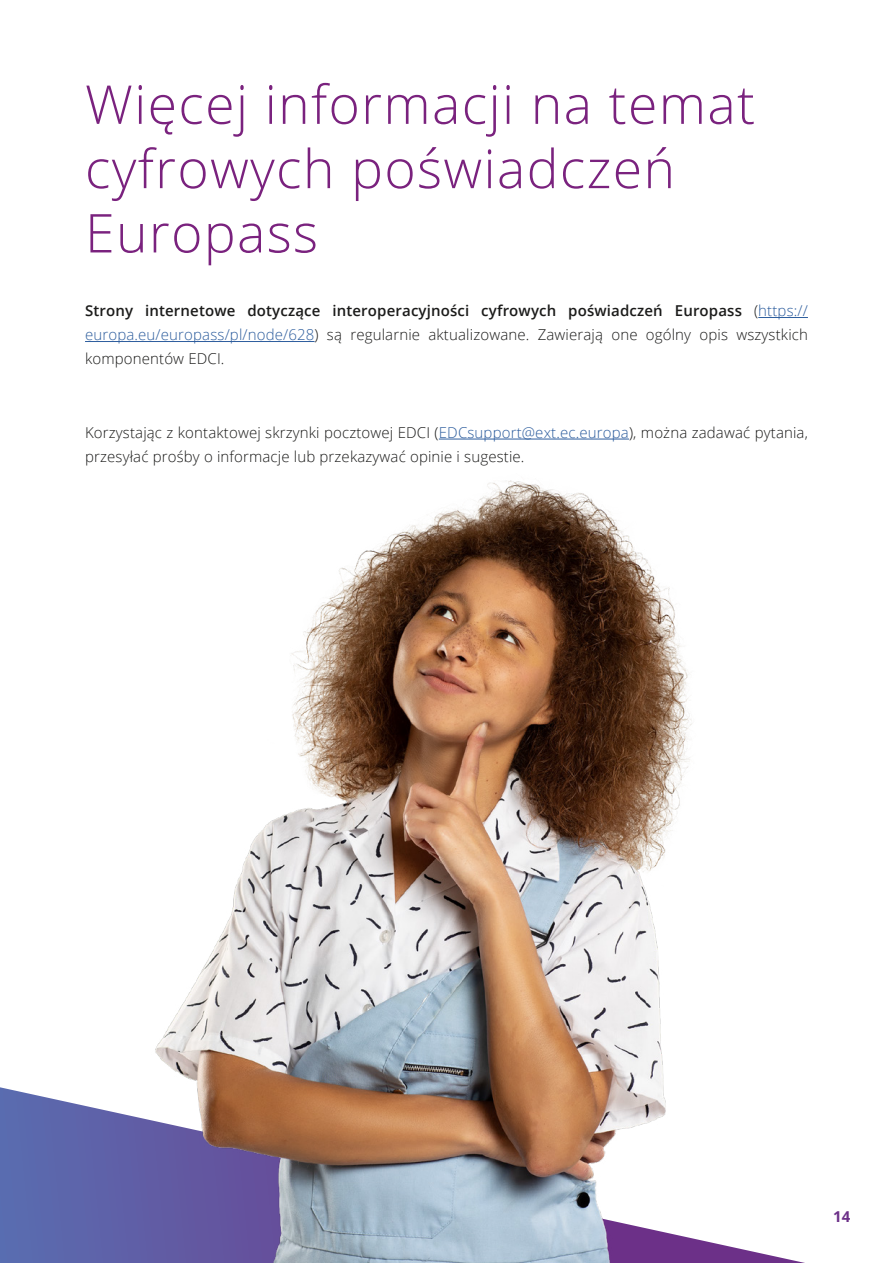
<style>
.page{position:relative;width:893px;height:1263px;background:#fff}
.page>*{position:absolute;margin:0;border:0;box-sizing:border-box;transform-origin:0 0}
.Page_Headings{font:300 53.55px/64.3px "Open Sans";letter-spacing:.025em;color:#7a227e}
.Body{font:300 15px/24px "Open Sans";letter-spacing:.01em;color:#1b1b1a;text-align:justify}
.t1{font:700 15px "Open Sans";color:#6c3088}
.s1{font-weight:600}
.s2{color:#2e5e9e}
</style>
<div class="page">
<svg style="left:0;top:1087px;width:805px;height:176px"></svg>
<img style="left:137px;top:480px;width:576px;height:783px">
<hr style="left:758px;top:317px;width:50px;height:1px;background:#2e5e9e">
<hr style="left:85px;top:341px;width:230px;height:1px;background:#2e5e9e">
<hr style="left:439px;top:439px;width:190px;height:1px;background:#2e5e9e">
<p class="Page_Headings" style="left:85px;top:71px;width:671px">Więcej informacji na temat cyfrowych poświadczeń<br>Europass</p>
<p class="Body" style="left:85px;top:299px;width:724px"><span class="s1">Strony internetowe dotyczące interoperacyjności cyfrowych poświadczeń Europass</span> (<span class="s2">https:// europa.eu/europass/pl/node/628</span>) są regularnie aktualizowane. Zawierają one ogólny opis wszystkich komponentów EDCI.</p>
<p class="Body" style="left:85px;top:420px;width:724px">Korzystając z kontaktowej skrzynki pocztowej EDCI (<span class="s2">EDCsupport@ext.ec.europa</span>), można zadawać pytania, przesyłać prośby o informacje lub przekazywać opinie i sugestie.</p>
<p class="t1" style="left:833px;top:1206px;width:19px">14</p>
</div>
